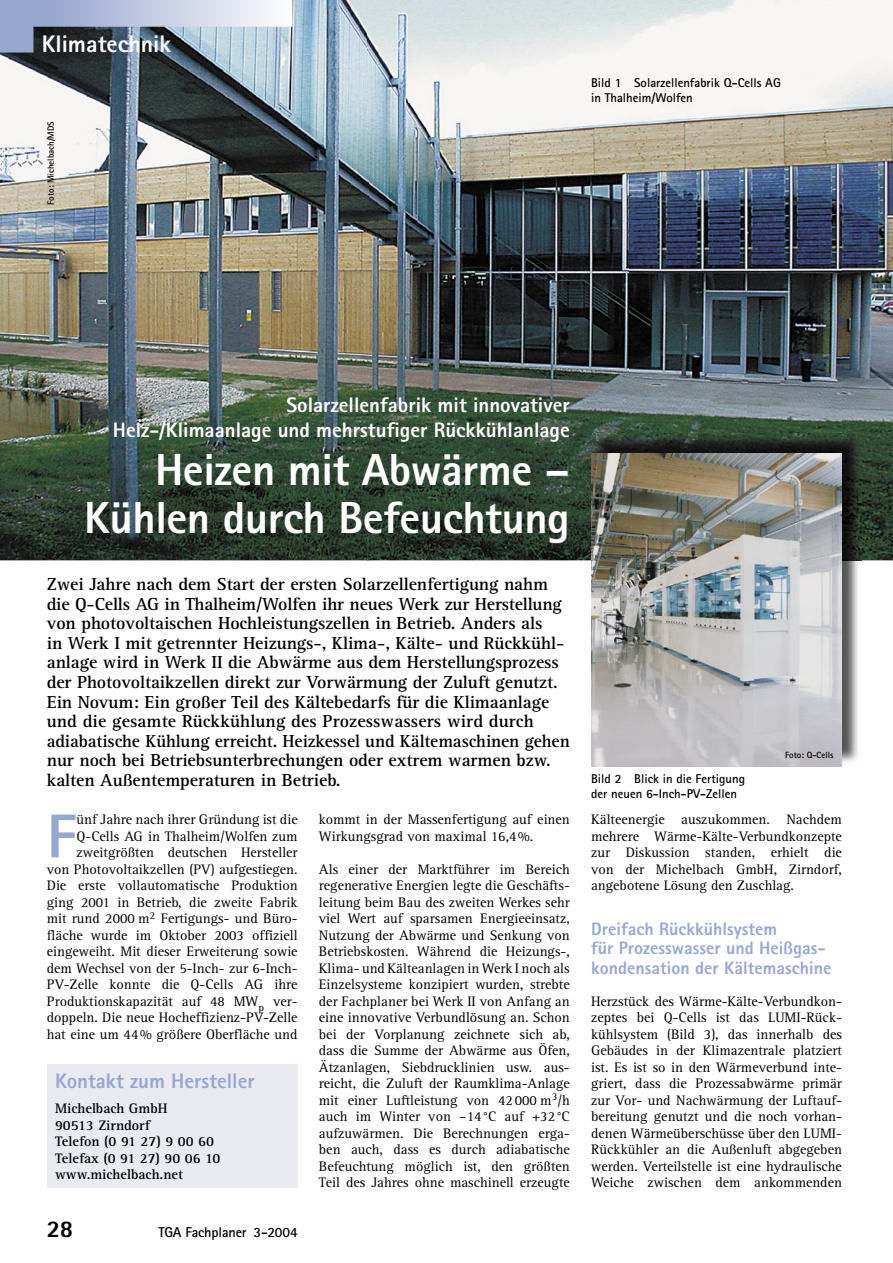
<style>
.page{position:relative;width:893px;height:1263px;background:#fff}
.page>*{position:absolute;margin:0;border:0;box-sizing:border-box;transform-origin:0 0}
.t1{font:800 62.1px "Rotis Sans Serif";color:#98a7d0}
.t2{font:800 45px/48px "Rotis Sans Serif";letter-spacing:-.01em;color:#fff;text-align:right}
.t3{font:800 24px "Rotis Sans Serif";color:#fff}
.t4{font:800 24px "Rotis Sans Serif";color:#000}
.t5{font:800 21px/24.8px "Rotis Sans Serif";color:#fff;text-align:right}
.t6{font:800 21px "Rotis Sans Serif";color:#98a7d0}
.t7{font:700 18px/19.5px "Rotis Serif";letter-spacing:-.005em;color:#000}
.t8{font:800 18px/19.5px "Rotis Sans Serif";color:#98a7d0}
.t9{font:14.25px/16.5px "Rotis Serif";color:#000;text-align:justify}
.t10{font:700 14.25px/16.5px "Rotis Serif";color:#000}
.t11{font:700 14.25px "Rotis Sans Serif";letter-spacing:-.01em;color:#000}
.t12{font:700 12.75px/15px "Rotis Sans Serif";color:#000}
.t13{font:700 9px "Rotis Sans Serif";color:#000}
</style>
<div class="page">
<img style="left:0;top:0;width:630px;height:560px">
<img style="left:841px;top:0;width:52px;height:560px">
<img style="left:630px;top:0;width:211px;height:434px">
<svg style="left:0;top:0;width:293px;height:53px"></svg>
<img style="left:593px;top:434px;width:269px;height:331px">
<img style="left:591px;top:453px;width:250px;height:314px">
<div style="left:47px;top:1064px;width:251px;height:123px;background:#eaebf1"></div>
<h3 class="t3" style="left:42px;top:29px;width:131px">Klimatechnik</h3>
<p class="t13" style="left:45px;top:205px;width:85px;rotate:-90deg">Foto: Michelbach/MDS</p>
<p class="t12" style="left:591px;top:75px;width:191px">Bild 1 Solarzellenfabrik Q-Cells AG in Thalheim/Wolfen</p>
<h3 class="t5" style="left:113px;top:392px;width:458px">Solarzellenfabrik mit innovativer<br>Heiz-/Klimaanlage und mehrstufiger Rückkühlanlage</h3>
<h2 class="t2" style="left:84px;top:445px;width:487px">Heizen mit Abwärme –<br>Kühlen durch Befeuchtung</h2>
<p class="t7" style="left:47px;top:575px;width:525px">Zwei Jahre nach dem Start der ersten Solarzellenfertigung nahm die Q-Cells AG in Thalheim/Wolfen ihr neues Werk zur Herstellung von photovoltaischen Hochleistungszellen in Betrieb. Anders als<br>in Werk I mit getrennter Heizungs-, Klima-, Kälte- und Rückkühl&shy;anlage wird in Werk II die Abwärme aus dem Herstellungsprozess der Photovoltaikzellen direkt zur Vorwärmung der Zuluft genutzt.<br>Ein Novum: Ein großer Teil des Kältebedarfs für die Klimaanlage und die gesamte Rückkühlung des Prozesswassers wird durch adiabatische Kühlung erreicht. Heizkessel und Kältemaschinen gehen nur noch bei Betriebsunterbrechungen oder extrem warmen bzw. kalten Außentemperaturen in Betrieb.</p>
<h1 class="t1" style="left:47px;top:797px;width:31px">F</h1>
<p class="t9" style="left:47px;top:812px;width:252px;text-align:right">ünf Jahre nach ihrer Gründung ist die Q-Cells AG in Thalheim/Wolfen zum zweitgrößten deutschen Hersteller<br>von Photovoltaikzellen (PV) aufgestiegen.<br>Die erste vollautomatische Produktion ging 2001 in Betrieb, die zweite Fabrik mit rund 2000 m<sup>2</sup> Fertigungs- und Büro&shy;fläche wurde im Oktober 2003 offiziell eingeweiht. Mit dieser Erweiterung sowie dem Wechsel von der 5-Inch- zur 6-Inch-PV-Zelle konnte die Q-Cells AG ihre Produktionskapazität auf 48 MW<sub>p</sub> ver&shy;doppeln. Die neue Hocheffizienz-PV-Zelle hat eine um 44 % größere Oberfläche und</p>
<p class="t9" style="left:319px;top:812px;width:252px">kommt in der Massenfertigung auf einen<br>Wirkungsgrad von maximal 16,4 %.</p>
<p class="t9" style="left:319px;top:861px;width:252px">Als einer der Marktführer im Bereich regenerative Energien legte die Geschäfts&shy;leitung beim Bau des zweiten Werkes sehr viel Wert auf sparsamen Energieeinsatz, Nutzung der Abwärme und Senkung von Betriebskosten. Während die Heizungs-, Klima- und Kälteanlagen in Werk I noch als Einzelsysteme konzipiert wurden, strebte der Fachplaner bei Werk II von Anfang an eine innovative Verbundlösung an. Schon bei der Vorplanung zeichnete sich ab, dass die Summe der Abwärme aus Öfen, Ätzanlagen, Siebdrucklinien usw. aus&shy;reicht, die Zuluft der Raumklima-Anlage mit einer Luftleistung von 42 000 m<sup>3</sup>/h auch im Winter von –14 °C auf +32 °C aufzuwärmen. Die Berechnungen erga&shy;ben auch, dass es durch adiabatische Befeuchtung möglich ist, den größten Teil des Jahres ohne maschinell erzeugte</p>
<h3 class="t6" style="left:55px;top:1068px;width:201px">Kontakt zum Hersteller</h3>
<p class="t10" style="left:55px;top:1100px;width:167px">Michelbach GmbH<br>90513 Zirndorf<br>Telefon (0 91 27) 9 00 60<br>Telefax (0 91 27) 90 06 10 www.michelbach.net</p>
<h3 class="t4" style="left:47px;top:1213px;width:28px">28</h3>
<p class="t11" style="left:158px;top:1223px;width:141px">TGA Fachplaner 3-2004</p>
<p class="t12" style="left:591px;top:771px;width:156px">Bild 2 Blick in die Fertigung der neuen 6-Inch-PV-Zellen</p>
<p class="t13" style="left:785px;top:750px;width:50px">Foto: Q-Cells</p>
<p class="t9" style="left:591px;top:812px;width:252px">Kälte energie auszukommen. Nachdem mehrere Wärme-Kälte-Verbundkonzep te zur Diskussion standen, erhielt die von der Michelbach GmbH, Zirndorf, angebotene Lösung den Zuschlag.</p>
<p class="t8" style="left:591px;top:918px;width:242px">Dreifach Rückkühlsystem<br>für Prozesswasser und Heißgas&shy;kondensation der Kältemaschine</p>
<p class="t9" style="left:591px;top:993px;width:252px">Herzstück des Wärme-Kälte-Verbundkon&shy;zeptes bei Q-Cells ist das LUMI-Rück&shy;kühlsystem (Bild 3), das innerhalb des Gebäudes in der Klimazentrale platziert ist. Es ist so in den Wärmeverbund inte&shy;griert, dass die Prozessabwärme primär zur Vor- und Nachwärmung der Luftauf&shy;bereitung genutzt und die noch vorhan&shy;denen Wärmeüberschüsse über den LUMI-Rückkühler an die Außenluft abgegeben werden. Verteilstelle ist eine hydraulische Weiche zwischen dem ankommenden</p>
</div>
